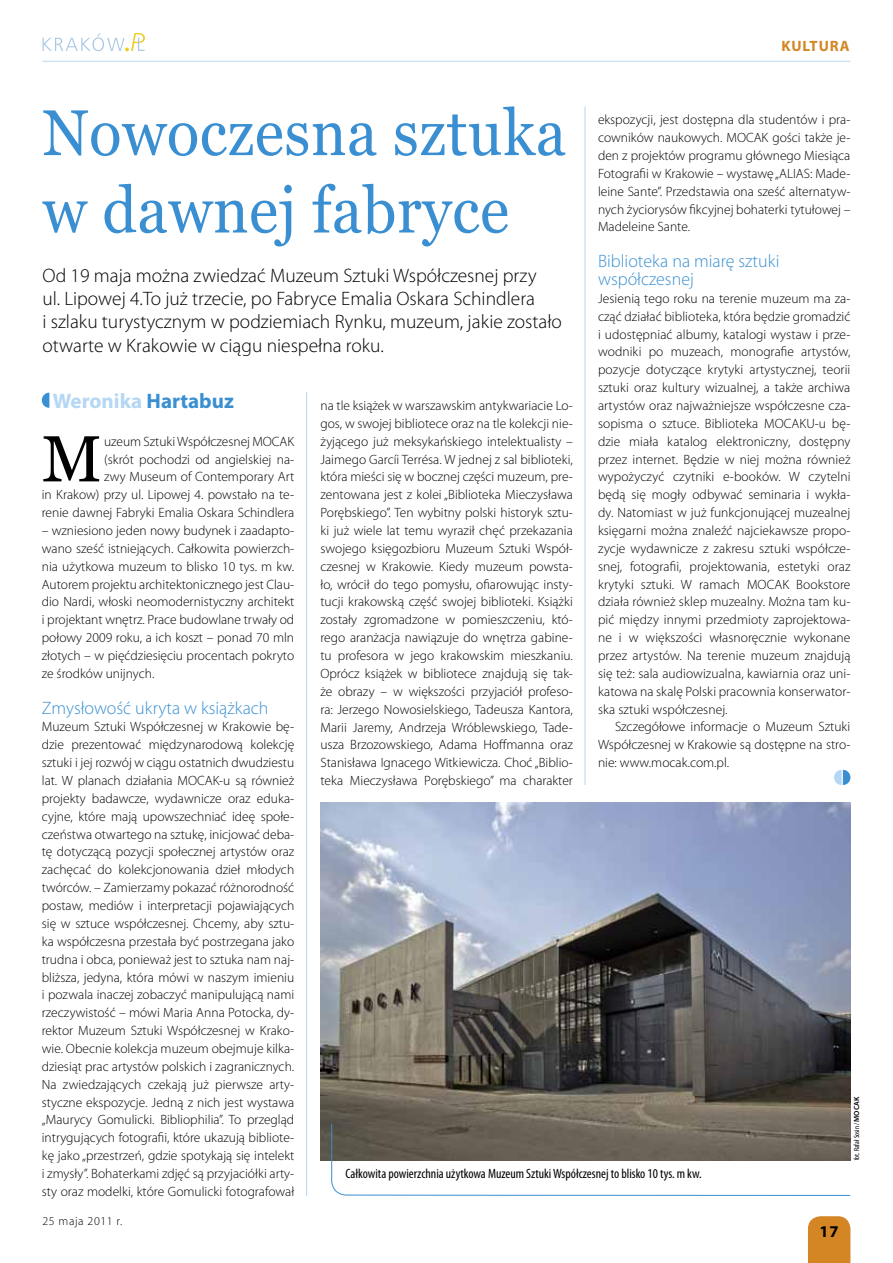
<style>
.page{position:relative;width:893px;height:1263px;background:#fff}
.page>*{position:absolute;margin:0;border:0;box-sizing:border-box;transform-origin:0 0}
.t1{font:65.1px "Georgia";color:#000}
.t2{font:64.5px/77.4px "Georgia";letter-spacing:.01em;color:#398fd1;scale:.93 1}
.t3{font:700 21px "Myriad Pro";color:#b4d7f5}
.t4{font:300 19.5px/23.4px "Myriad Pro";color:#000}
.t5{font:300 18px/17.9px "Myriad Pro";color:#398fd1}
.t6{font:700 16.5px "Myriad Pro";color:#000}
.t7{font:700 15px "Myriad Pro";color:#d48625}
.t8{font:300 13.5px/17.9px "Myriad Pro";color:#000;text-align:justify}
.t9{font:condensed 13.5px "Myriad Pro";color:#000}
.t10{font:300 12px "Myriad Pro";letter-spacing:.05em;color:#000}
.t11{font:condensed 7.5px "Myriad Pro";color:#000}
.s1{color:#398fd1}
.s2{font-weight:600;font-stretch:normal}
</style>
<div class="page">
<div style="left:808px;top:1216px;width:42px;height:47px;background:#d48625"></div>
<hr style="left:43px;top:61px;width:807px;height:1px;background:#b4d7f5">
<svg style="left:43px;top:33px;width:102px;height:18px"></svg>
<img style="left:320px;top:803px;width:530px;height:357px">
<svg style="left:834px;top:770px;width:16px;height:15px"></svg>
<hr style="left:585px;top:106px;width:1px;height:679px;background:#b4d7f5">
<hr style="left:306px;top:392px;width:1px;height:804px;background:#b4d7f5">
<svg style="left:329px;top:1123px;width:522px;height:73px"></svg>
<svg style="left:42px;top:393px;width:7px;height:15px"></svg>
<p class="t7" style="left:781px;top:36px;width:11px">kultura</p>
<h2 class="t2" style="left:43px;top:96px;width:564px">Nowoczesna sztuka w dawnej fabryce</h2>
<h3 class="t4" style="left:42px;top:263px;width:521px">Od 19 maja można zwiedzać Muzeum Sztuki Współczesnej przy<br>ul. Lipowej 4.To już trzecie, po Fabryce Emalia Oskara Schindlera<br>i szlaku turystycznym w podziemiach Rynku, muzeum, jakie zostało otwarte w Krakowie w ciągu niespełna roku.</h3>
<p class="t8" style="left:598px;top:111px;width:254px">ekspozycji, jest dostępna dla studentów i pra&shy;cowników naukowych. MOCAK gości także je&shy;den z projektów programu głównego Miesiąca Fotografii w Krakowie – wystawę „ALIAS: Made&shy;leine Sante”. Przedstawia ona sześć alternatyw&shy;nych życiorysów fikcyjnej bohaterki tytułowej – Madeleine Sante.</p>
<h3 class="t5" style="left:598px;top:252px;width:183px">Biblioteka na miarę sztuki współczesnej</h3>
<p class="t8" style="left:598px;top:289px;width:254px">Jesienią tego roku na terenie muzeum ma za&shy;cząć działać biblioteka, która będzie gromadzić i udostępniać albumy, katalogi wystaw i prze&shy;wodniki po muzeach, monografie artystów, pozycje dotyczące krytyki artystycznej, teorii sztuki oraz kultury wizualnej, a także archiwa artystów oraz najważniejsze współczesne cza&shy;sopisma o sztuce. Biblioteka MOCAKU-u bę&shy;dzie miała katalog elektroniczny, dostępny przez internet. Będzie w niej można również wypożyczyć czytniki e-booków. W czytelni będą się mogły odbywać seminaria i wykła&shy;dy. Natomiast w już funkcjonującej muzealnej księgarni można znaleźć najciekawsze propo&shy;zycje wydawnicze z zakresu sztuki współcze&shy;snej, fotografii, projektowania, estetyki oraz krytyki sztuki. W ramach MOCAK Bookstore działa również sklep muzealny. Można tam ku&shy;pić między innymi przedmioty zaprojektowa&shy;ne i w większości własnoręcznie wykonane przez artystów. Na terenie muzeum znajdują się też: sala audiowizualna, kawiarnia oraz uni&shy;katowa na skalę Polski pracownia konserwator&shy;ska sztuki współczesnej.</p>
<p class="t8" style="left:598px;top:718px;width:254px;text-indent:17px">Szczegółowe informacje o Muzeum Sztuki Współczesnej w Krakowie są dostępne na stro&shy;nie: www.mocak.com.pl.</p>
<h3 class="t3" style="left:53px;top:387px;width:183px">Weronika <span class="s1">Hartabuz</span></h3>
<p class="t8" style="left:320px;top:396px;width:254px">na tle książek w warszawskim antykwariacie Lo&shy;gos, w swojej bibliotece oraz na tle kolekcji nie&shy;żyjącego już meksykańskiego intelektualisty – Jaimego Garcíi Terrésa. W jednej z sal biblioteki, która mieści się w bocznej części muzeum, pre&shy;zentowana jest z kolei „Biblioteka Mieczysława Porębskiego”. Ten wybitny polski historyk sztu&shy;ki już wiele lat temu wyraził chęć przekazania swojego księgozbioru Muzeum Sztuki Współ&shy;czesnej w Krakowie. Kiedy muzeum powsta&shy;ło, wrócił do tego pomysłu, ofiarowując insty&shy;tucji krakowską część swojej biblioteki. Książki zostały zgromadzone w pomieszczeniu, któ&shy;rego aranżacja nawiązuje do wnętrza gabine&shy;tu profesora w jego krakowskim mieszkaniu.<br>Oprócz książek w bibliotece znajdują się tak&shy;że obrazy – w większości przyjaciół profeso&shy;ra: Jerzego Nowosielskiego, Tadeusza Kantora, Marii Jaremy, Andrzeja Wróblewskiego, Tade&shy;usza Brzozowskiego, Adama Hoffmanna oraz Stanisława Ignacego Witkiewicza. Choć „Biblio&shy;teka Mieczysława Porębskiego” ma charakter</p>
<h1 class="t1" style="left:42px;top:419px;width:62px">M</h1>
<p class="t8" style="left:42px;top:432px;width:254px;text-align:right">uzeum Sztuki Współczesnej MOCAK<br>(skrót pochodzi od angielskiej na-<br>zwy Museum of Contemporary Art<br>in Krakow) przy ul. Lipowej 4. powstało na te&shy;renie dawnej Fabryki Emalia Oskara Schindlera</p>
<p class="t8" style="left:42px;top:521px;width:254px">– wzniesiono jeden nowy budynek i zaadapto&shy;wano sześć istniejących. Całkowita powierzch&shy;nia użytkowa muzeum to blisko 10 tys. m kw.<br>Autorem projektu architektonicznego jest Clau&shy;dio Nardi, włoski neomodernistyczny architekt i projektant wnętrz. Prace budowlane trwały od połowy 2009 roku, a ich koszt – ponad 70 mln złotych – w pięćdziesięciu procentach pokryto ze środków unijnych.</p>
<h3 class="t5" style="left:42px;top:698px;width:228px">Zmysłowość ukryta w książkach</h3>
<p class="t8" style="left:42px;top:718px;width:254px">Muzeum Sztuki Współczesnej w Krakowie bę&shy;dzie prezentować międzynarodową kolekcję sztuki i jej rozwój w ciągu ostatnich dwudziestu lat. W planach działania MOCAK-u są również projekty badawcze, wydawnicze oraz eduka&shy;cyjne, które mają upowszechniać ideę społe&shy;czeństwa otwartego na sztukę, inicjować deba&shy;tę dotyczącą pozycji społecznej artystów oraz zachęcać do kolekcjonowania dzieł młodych twórców. – Zamierzamy pokazać różnorodność postaw, mediów i interpretacji pojawiających się w sztuce współczesnej. Chcemy, aby sztu&shy;ka współczesna przestała być postrzegana jako trudna i obca, ponieważ jest to sztuka nam naj&shy;bliższa, jedyna, która mówi w naszym imieniu i pozwala inaczej zobaczyć manipulującą nami rzeczywistość – mówi Maria Anna Potocka, dy&shy;rektor Muzeum Sztuki Współczesnej w Krako&shy;wie. Obecnie kolekcja muzeum obejmuje kilka&shy;dziesiąt prac artystów polskich i zagranicznych.<br>Na zwiedzających czekają już pierwsze arty&shy;styczne ekspozycje. Jedną z nich jest wystawa „Maurycy Gomulicki. Bibliophilia”. To przegląd intrygujących fotografii, które ukazują bibliote&shy;kę jako „przestrzeń, gdzie spotykają się intelekt i zmysły”. Bohaterkami zdjęć są przyjaciółki arty&shy;sty oraz modelki, które Gomulicki fotografował</p>
<p class="t11" style="left:852px;top:1160px;width:65px;rotate:-90deg">fot. Rafał Sosin / <span class="s2">MOCAK</span></p>
<p class="t9" style="left:346px;top:1165px;width:358px">Całkowita powierzchnia użytkowa Muzeum Sztuki Współczesnej to blisko 10 tys. m kw.</p>
<p class="t10" style="left:43px;top:1213px;width:81px">25 maja 2011 r.</p>
<p class="t6" style="left:820px;top:1221px;width:21px">17</p>
</div>
